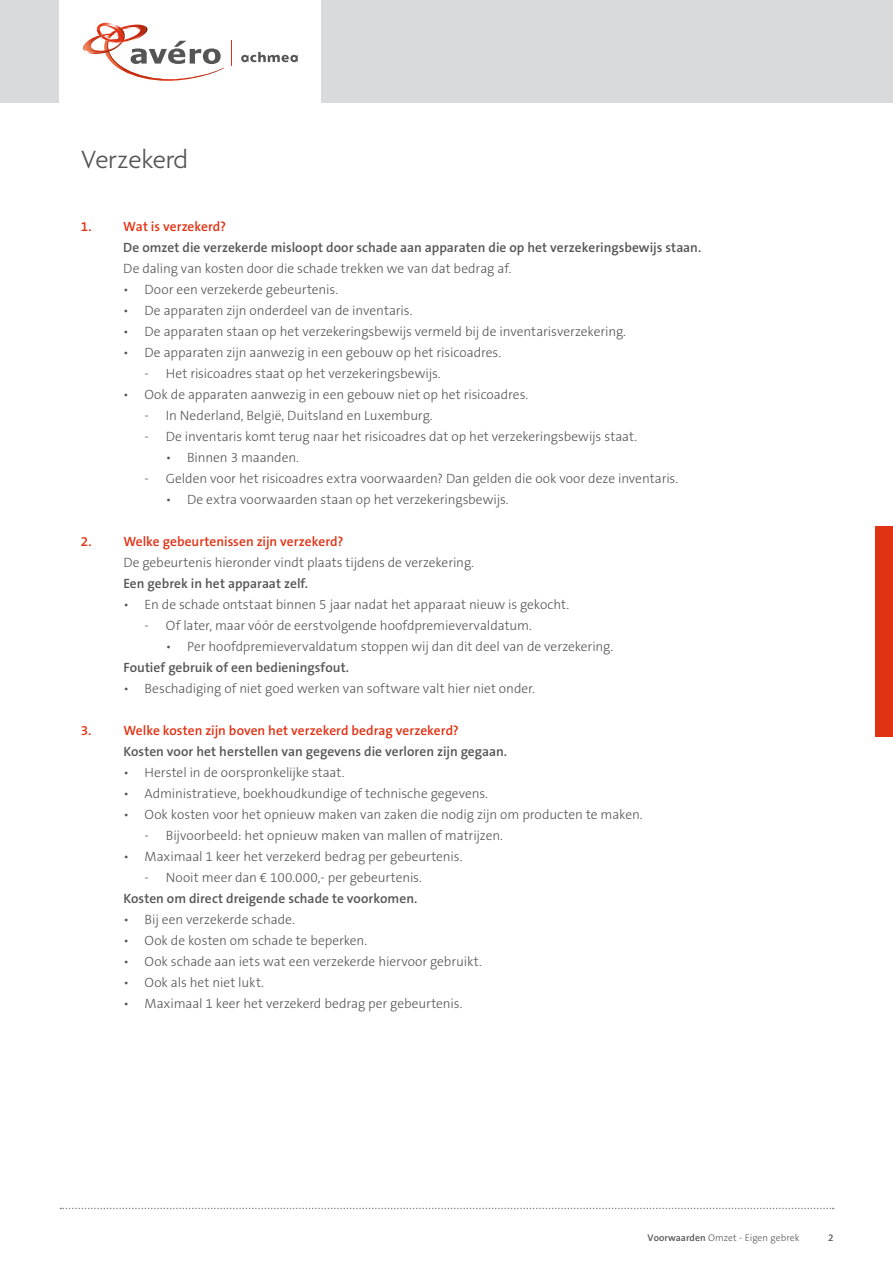
<style>
.page{position:relative;width:893px;height:1263px;background:#fff}
.page>*{position:absolute;margin:0;border:0;box-sizing:border-box;transform-origin:0 0}
.t1{font:300 27px "Agenda";color:#555}
.t2{font:300 13.5px "The Sans B3";letter-spacing:-.005em;color:#555}
.t3{font:600 13.5px "The Sans B6";letter-spacing:.005em;color:#555}
.t4{font:600 13.5px "The Sans B6";color:#e13214}
.t5{font:300 9.75px "The Sans B3";letter-spacing:.005em;color:#555}
.s1{font-family:"The Sans B6";font-weight:600}
</style>
<div class="page">
<div style="left:0;top:0;width:893px;height:103px;background:#d9dadb"></div>
<div style="left:60px;top:0;width:261px;height:103px;background:#fff"></div>
<svg style="left:241px;top:52px;width:57px;height:10px"></svg>
<svg style="left:83px;top:22px;width:141px;height:59px"></svg>
<svg style="left:231px;top:41px;width:1px;height:25px"></svg>
<svg style="left:60px;top:1208px;width:774px;height:1px"></svg>
<div style="left:876px;top:526px;width:17px;height:211px;background:#e13214"></div>
<h1 class="t1" style="left:81px;top:145px;width:109px">Verzekerd</h1>
<p class="t4" style="left:81px;top:219px;width:147px">1. Wat is verzekerd?</p>
<p class="t3" style="left:123px;top:240px;width:579px">De omzet die verzekerde misloopt door schade aan apparaten die op het verzekeringsbewijs staan.</p>
<p class="t2" style="left:123px;top:262px;width:390px">De daling van kosten door die schade trekken we van dat bedrag af.</p>
<p class="t2" style="left:123px;top:283px;width:216px">• Door een verzekerde gebeurtenis.</p>
<p class="t2" style="left:123px;top:304px;width:291px">• De apparaten zijn onderdeel van de inventaris.</p>
<p class="t2" style="left:123px;top:325px;width:504px">• De apparaten staan op het verzekeringsbewijs vermeld bij de inventarisverzekering.</p>
<p class="t2" style="left:123px;top:346px;width:379px">• De apparaten zijn aanwezig in een gebouw op het risicoadres.</p>
<p class="t2" style="left:145px;top:367px;width:298px">- Het risicoadres staat op het verzekeringsbewijs.</p>
<p class="t2" style="left:123px;top:388px;width:407px">• Ook de apparaten aanwezig in een gebouw niet op het risicoadres.</p>
<p class="t2" style="left:145px;top:409px;width:290px">- In Nederland, België, Duitsland en Luxemburg.</p>
<p class="t2" style="left:145px;top:430px;width:494px">- De inventaris komt terug naar het risicoadres dat op het verzekeringsbewijs staat.</p>
<p class="t2" style="left:166px;top:451px;width:135px">• Binnen 3 maanden.</p>
<p class="t2" style="left:145px;top:472px;width:535px">- Gelden voor het risicoadres extra voorwaarden? Dan gelden die ook voor deze inventaris.</p>
<p class="t2" style="left:166px;top:493px;width:344px">• De extra voorwaarden staan op het verzekeringsbewijs.</p>
<p class="t4" style="left:81px;top:534px;width:264px">2. Welke gebeurtenissen zijn verzekerd?</p>
<p class="t2" style="left:123px;top:556px;width:352px">De gebeurtenis hieronder vindt plaats tijdens de verzekering.</p>
<p class="t3" style="left:123px;top:576px;width:186px">Een gebrek in het apparaat zelf.</p>
<p class="t2" style="left:123px;top:598px;width:447px">• En de schade ontstaat binnen 5 jaar nadat het apparaat nieuw is gekocht.</p>
<p class="t2" style="left:145px;top:619px;width:389px">- Of later, maar vóór de eerstvolgende hoofdpremievervaldatum.</p>
<p class="t2" style="left:166px;top:640px;width:449px">• Per hoofdpremievervaldatum stoppen wij dan dit deel van de verzekering.</p>
<p class="t3" style="left:123px;top:661px;width:227px">Foutief gebruik of een bedieningsfout.</p>
<p class="t2" style="left:123px;top:682px;width:413px">• Beschadiging of niet goed werken van software valt hier niet onder.</p>
<p class="t4" style="left:81px;top:724px;width:380px">3. Welke kosten zijn boven het verzekerd bedrag verzekerd?</p>
<p class="t3" style="left:123px;top:745px;width:385px">Kosten voor het herstellen van gegevens die verloren zijn gegaan.</p>
<p class="t2" style="left:123px;top:766px;width:223px">• Herstel in de oorspronkelijke staat.</p>
<p class="t2" style="left:123px;top:787px;width:366px">• Administratieve, boekhoudkundige of technische gegevens.</p>
<p class="t2" style="left:123px;top:808px;width:521px">• Ook kosten voor het opnieuw maken van zaken die nodig zijn om producten te maken.</p>
<p class="t2" style="left:145px;top:829px;width:360px">- Bijvoorbeeld: het opnieuw maken van mallen of matrijzen.</p>
<p class="t2" style="left:123px;top:850px;width:341px">• Maximaal 1 keer het verzekerd bedrag per gebeurtenis.</p>
<p class="t2" style="left:145px;top:871px;width:279px">- Nooit meer dan € 100.000,- per gebeurtenis.</p>
<p class="t3" style="left:123px;top:892px;width:296px">Kosten om direct dreigende schade te voorkomen.</p>
<p class="t2" style="left:123px;top:913px;width:173px">• Bij een verzekerde schade.</p>
<p class="t2" style="left:123px;top:934px;width:245px">• Ook de kosten om schade te beperken.</p>
<p class="t2" style="left:123px;top:955px;width:360px">• Ook schade aan iets wat een verzekerde hiervoor gebruikt.</p>
<p class="t2" style="left:123px;top:976px;width:142px">• Ook als het niet lukt.</p>
<p class="t2" style="left:123px;top:997px;width:341px">• Maximaal 1 keer het verzekerd bedrag per gebeurtenis.</p>
<p class="t5" style="left:648px;top:1233px;width:153px"><span class="s1">Voorwaarden</span> Omzet - Eigen gebrek</p>
<p class="t5" style="left:828px;top:1233px;width:7px">2</p>
</div>
